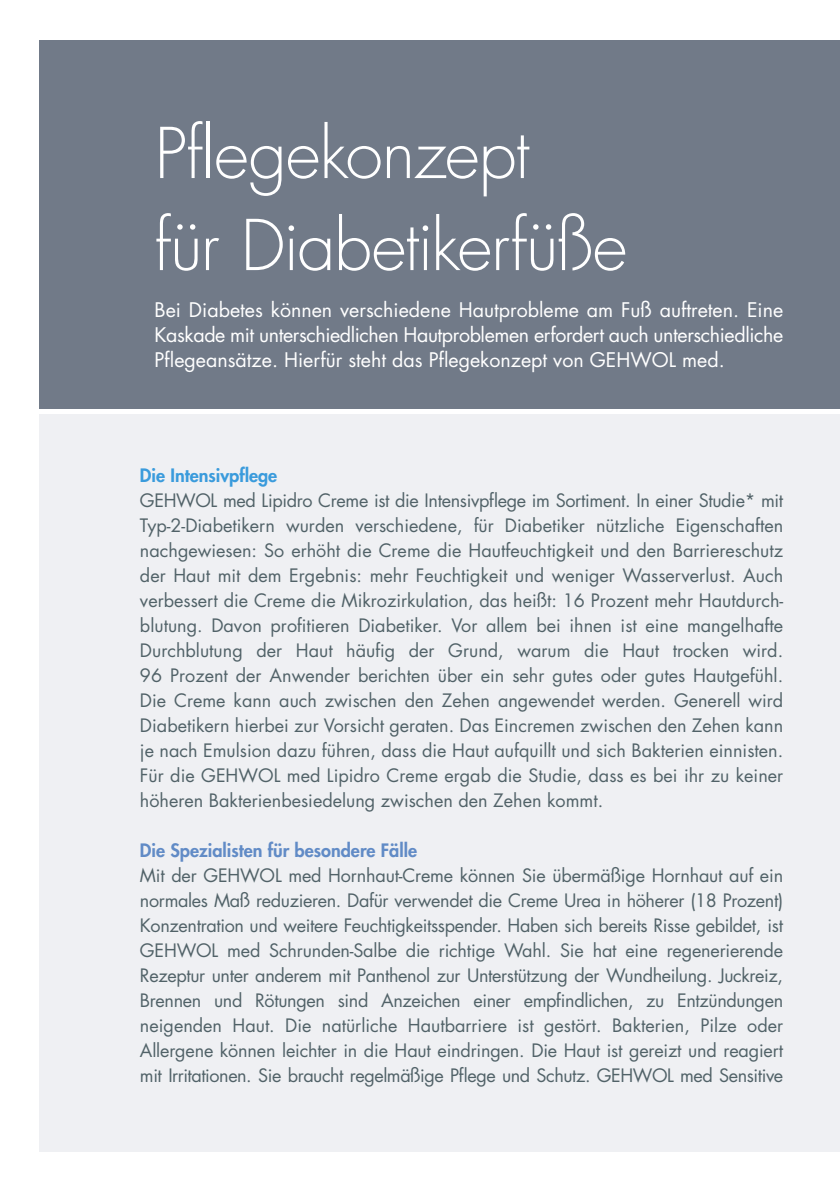
<style>
.page{position:relative;width:840px;height:1191px;background:#fff}
.page>*{position:absolute;margin:0;border:0;box-sizing:border-box;transform-origin:0 0}
.t1{font:300 68px/92px "Futura Std";letter-spacing:-.02em;color:#fff}
.t2{font:19.6px/25px "Futura Std";color:#fff;text-align:justify}
.t3{font:18px/25px "Futura Std";letter-spacing:-.015em;color:#516268;text-align:justify}
.t4{font:800 18px "Futura Std";color:#618bc6}
.t5{font:800 18px "Futura Std";color:#3a9bdc}
</style>
<div class="page">
<div style="left:40px;top:414px;width:799px;height:737px;background:#eff0f3"></div>
<div style="left:40px;top:40px;width:799px;height:368px;background:#717a88"></div>
<h1 class="t1" style="left:154px;top:109px;width:474px">Pflegekonzept<br>für Diabetikerfüße</h1>
<p class="t2" style="left:154px;top:297px;width:629px">Bei Diabetes können verschiedene Hautprobleme am Fuß auftreten. Eine Kaskade mit unterschiedlichen Hautproblemen erfordert auch unterschiedliche Pflegeansätze. Hierfür steht das Pflegekonzept von GEHWOL med.</p>
<p class="t5" style="left:140px;top:464px;width:139px">Die Intensivpflege</p>
<p class="t3" style="left:140px;top:488px;width:644px">GEHWOL med Lipidro Creme ist die Intensivpflege im Sortiment. In einer Studie* mit Typ-2-Diabetikern wurden verschiedene, für Diabetiker nützliche Eigenschaften nachgewiesen: So erhöht die Creme die Hautfeuchtigkeit und den Barriereschutz der Haut mit dem Ergebnis: mehr Feuchtigkeit und weniger Wasserverlust. Auch verbessert die Creme die Mikrozirkulation, das heißt: 16 Prozent mehr Hautdurch&shy;blutung. Davon profitieren Diabetiker. Vor allem bei ihnen ist eine mangelhafte Durchblutung der Haut häufig der Grund, warum die Haut trocken wird.<br>96 Prozent der Anwender berichten über ein sehr gutes oder gutes Hautgefühl.<br>Die Creme kann auch zwischen den Zehen angewendet werden. Generell wird Diabetikern hierbei zur Vorsicht geraten. Das Eincremen zwischen den Zehen kann je nach Emulsion dazu führen, dass die Haut aufquillt und sich Bakterien einnisten.<br>Für die GEHWOL med Lipidro Creme ergab die Studie, dass es bei ihr zu keiner höheren Bakterienbesiedelung zwischen den Zehen kommt.</p>
<p class="t4" style="left:140px;top:839px;width:278px">Die Spezialisten für besondere Fälle</p>
<p class="t3" style="left:140px;top:863px;width:644px">Mit der GEHWOL med Hornhaut-Creme können Sie übermäßige Hornhaut auf ein normales Maß reduzieren. Dafür verwendet die Creme Urea in höherer (18 Prozent)<br>Konzentration und weitere Feuchtigkeitsspender. Haben sich bereits Risse gebildet, ist GEHWOL med Schrunden-Salbe die richtige Wahl. Sie hat eine regenerierende Rezeptur unter anderem mit Panthenol zur Unterstützung der Wundheilung. Juckreiz, Brennen und Rötungen sind Anzeichen einer empfindlichen, zu Entzündungen neigenden Haut. Die natürliche Hautbarriere ist gestört. Bakterien, Pilze oder Allergene können leichter in die Haut eindringen. Die Haut ist gereizt und reagiert mit Irritationen. Sie braucht regelmäßige Pflege und Schutz. GEHWOL med Sensitive</p>
</div>
